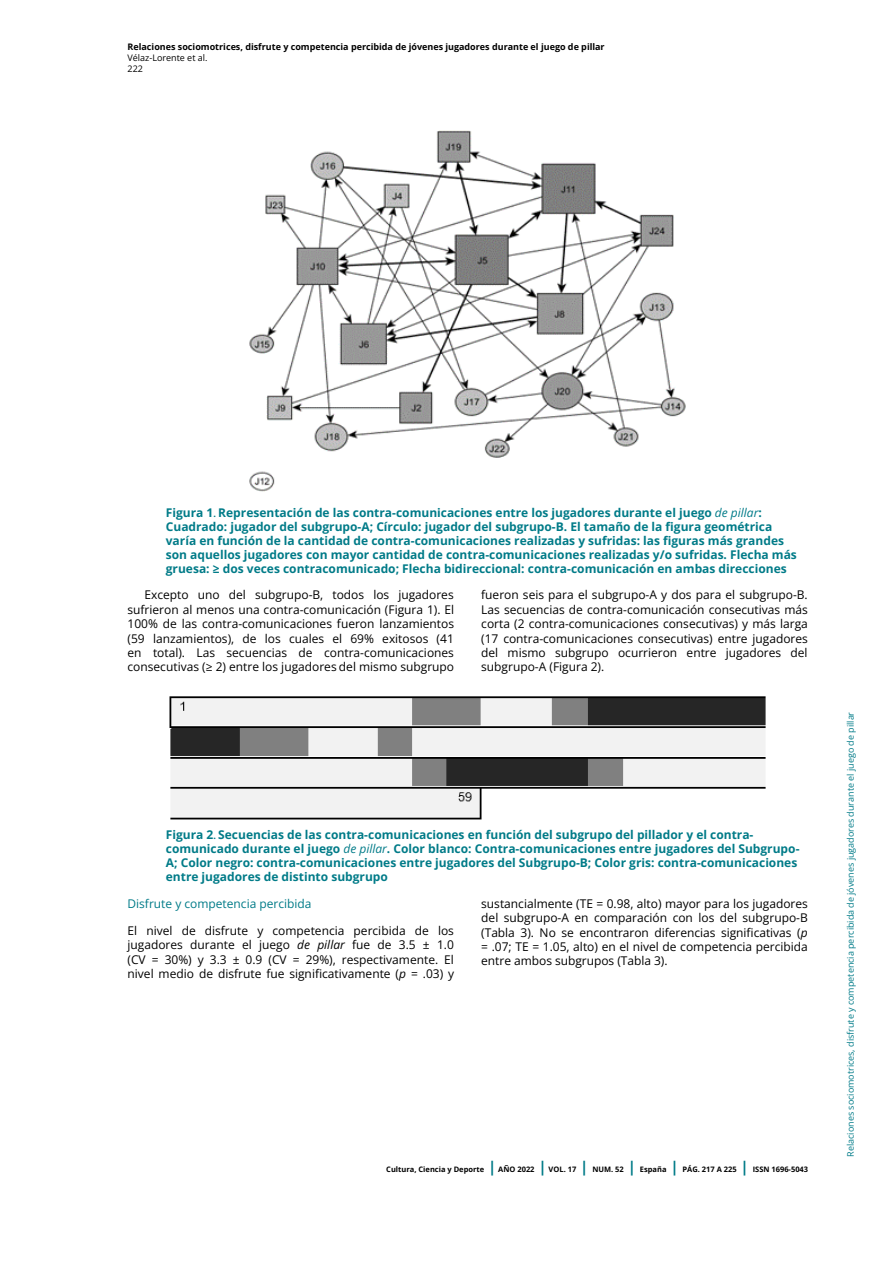
<style>
.page{position:relative;width:893px;height:1263px;background:#fff}
.page>*{position:absolute;margin:0;border:0;box-sizing:border-box;transform-origin:0 0}
.t1{font:12px/14.4px "Open Sans";color:#000;text-align:justify}
.t2{font:700 12px/13.8px "Open Sans";color:#007b88}
.t3{font:12px "Open Sans";color:#007b88}
.t4{font:700 9px "Open Sans";color:#000}
.t5{font:9px "Open Sans";color:#007b88}
.t6{font:9px/10.8px "Open Sans";color:#000}
.t7{font:700 7.5px "Open Sans";color:#000}
.s1{font-size:9px}
.s2{font-weight:400;font-style:italic}
.s3{font-style:italic}
.s4{font-size:15px;color:#007b88}
</style>
<div class="page">
<img style="left:249px;top:130px;width:437px;height:362px">
<img style="left:169px;top:696px;width:597px;height:124px">
<p class="t4" style="left:128px;top:41px;width:479px">Relaciones sociomotrices, disfrute y competencia percibida de jóvenes jugadores durante el juego de pillar</p>
<p class="t6" style="left:128px;top:52px;width:81px">Vélaz-Lorente et al.<br>222</p>
<p class="t2" style="left:166px;top:506px;width:633px">Figura 1<span class="s1">.</span> Representación de las contra-comunicaciones entre los jugadores durante el juego <span class="s2">de pillar</span>:<br>Cuadrado: jugador del subgrupo-A; Círculo: jugador del subgrupo-B. El tamaño de la figura geométrica varía en función de la cantidad de contra-comunicaciones realizadas y sufridas: las figuras más grandes son aquellos jugadores con mayor cantidad de contra-comunicaciones realizadas y/o sufridas. Flecha más gruesa: ≥ dos veces contracomunicado; Flecha bidireccional: contra-comunicación en ambas direcciones</p>
<p class="t1" style="left:128px;top:587px;width:328px;text-indent:17px">Excepto uno del subgrupo-B, todos los jugadores sufrieron al menos una contra-comunicación (Figura 1). El 100% de las contra-comunicaciones fueron lanzamientos (59 lanzamientos), de los cuales el 69% exitosos (41 en total). Las secuencias de contra-comunicaciones consecutivas (≥ 2) entre los jugadores del mismo subgrupo</p>
<p class="t1" style="left:481px;top:587px;width:328px">fueron seis para el subgrupo-A y dos para el subgrupo-B.<br>Las secuencias de contra-comunicación consecutivas más corta (2 contra-comunicaciones consecutivas) y más larga (17 contra-comunicaciones consecutivas) entre jugadores del mismo subgrupo ocurrieron entre jugadores del subgrupo-A (Figura 2).</p>
<p class="t2" style="left:166px;top:828px;width:635px">Figura 2<span class="s1">.</span> Secuencias de las contra-comunicaciones en función del subgrupo del pillador y el contra&shy;comunicado durante el juego <span class="s2">de pillar</span>. Color blanco: Contra-comunicaciones entre jugadores del Subgrupo-A; Color negro: contra-comunicaciones entre jugadores del Subgrupo-B; Color gris: contra-comunicaciones entre jugadores de distinto subgrupo</p>
<p class="t3" style="left:128px;top:895px;width:185px">Disfrute y competencia percibida</p>
<p class="t1" style="left:128px;top:923px;width:328px">El nivel de disfrute y competencia percibida de los jugadores durante el juego <span class="s3">de pillar</span> fue de 3.5 ± 1.0 (CV = 30%) y 3.3 ± 0.9 (CV = 29%), respectivamente. El nivel medio de disfrute fue significativamente (<span class="s3">p</span> = .03) y</p>
<p class="t1" style="left:481px;top:896px;width:328px">sustancialmente (TE = 0.98, alto) mayor para los jugadores del subgrupo-A en comparación con los del subgrupo-B (Tabla 3). No se encontraron diferencias significativas (<span class="s3">p </span>= .07; TE = 1.05, alto) en el nivel de competencia percibida entre ambos subgrupos (Tabla 3).</p>
<p class="t7" style="left:386px;top:1164px;width:423px">Cultura, Ciencia y Deporte <span class="s4">|</span> AÑO 2022 <span class="s4">|</span> VOL. 17 <span class="s4">|</span> NUM. 52 <span class="s4">|</span> España <span class="s4">|</span> PÁG. 217 A 225 <span class="s4">|</span> ISSN 1696-5043</p>
<p class="t5" style="left:844px;top:1157px;width:446px;rotate:-90deg">Relaciones sociomotrices, disfrute y competencia percibida de jóvenes jugadores durante el juego de pillar</p>
</div>
